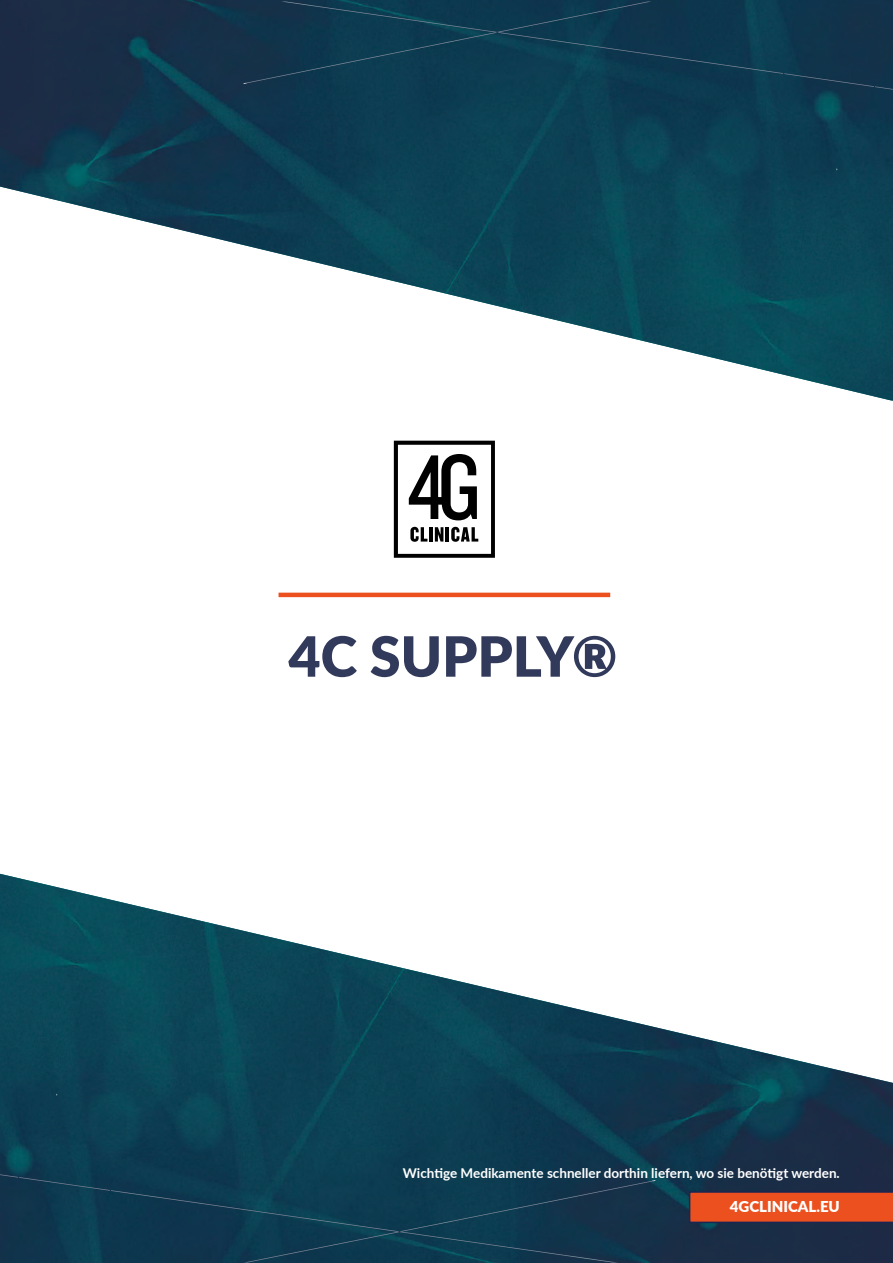
<style>
.page{position:relative;width:893px;height:1263px;background:#fff}
.page>*{position:absolute;margin:0;border:0;box-sizing:border-box;transform-origin:0 0}
.t1{font:900 55.5px "Lato";color:#323a5b}
.t2{font:900 15px "Lato";color:#fff}
.t3{font:700 13.5px "Lato";color:#fff}
</style>
<div class="page">
<svg style="left:394px;top:441px;width:101px;height:117px"></svg>
<img style="left:0;top:874px;width:893px;height:389px">
<img style="left:0;top:1174px;width:618px;height:88px">
<img style="left:244px;top:1181px;width:410px;height:81px">
<img style="left:0;top:0;width:893px;height:401px">
<img style="left:281px;top:1px;width:612px;height:89px">
<img style="left:245px;top:1px;width:406px;height:82px">
<svg style="left:689px;top:1191px;width:204px;height:32px;background:#d54b23"></svg>
<hr style="left:279px;top:593px;width:331px;height:4px;background:#eb501e">
<h1 class="t1" style="left:288px;top:615px;width:330px">4C SUPPLY®</h1>
<p class="t3" style="left:403px;top:1163px;width:438px">Wichtige Medikamente schneller dorthin liefern, wo sie benötigt werden.</p>
<p class="t2" style="left:730px;top:1195px;width:111px">4GCLINICAL.EU</p>
</div>
